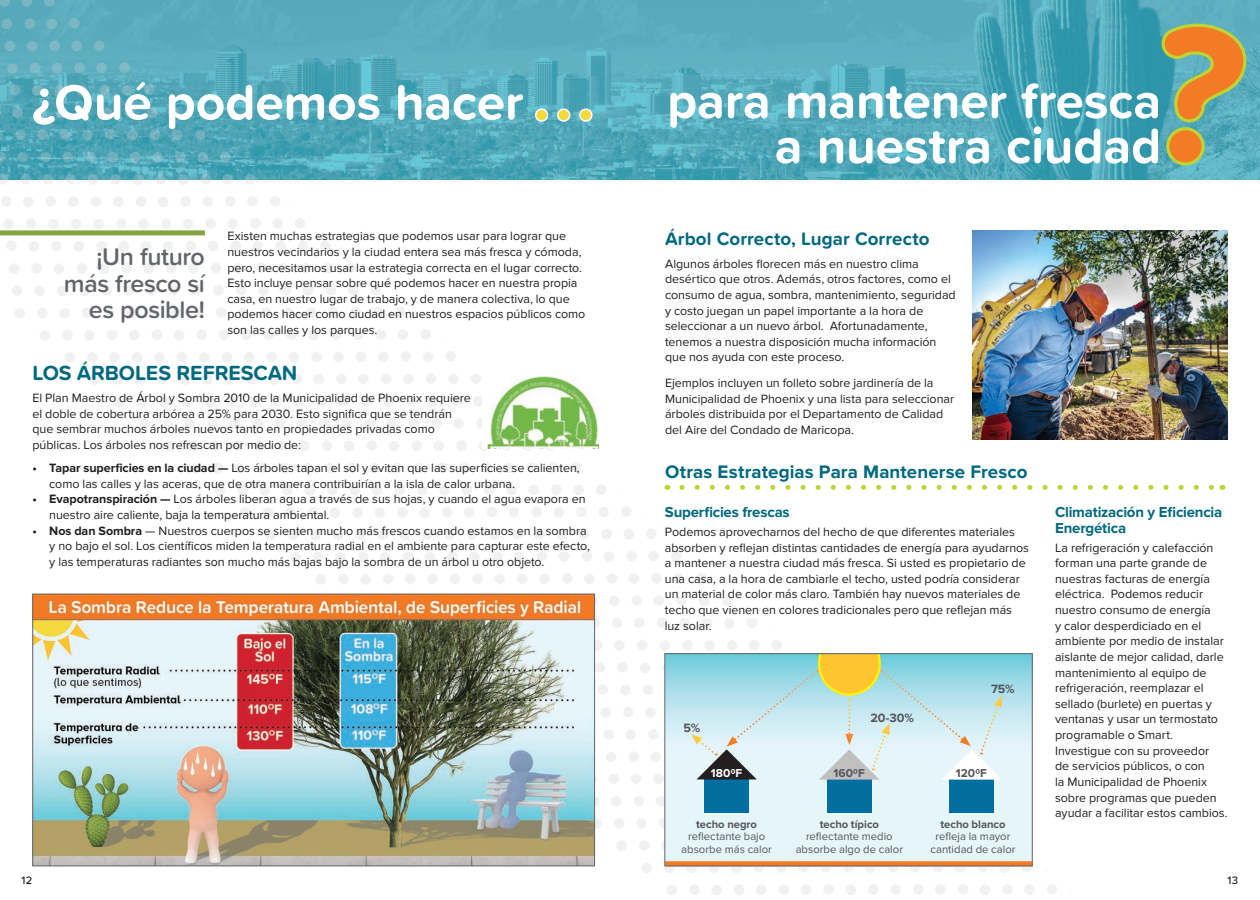
<style>
.page{position:relative;width:1260px;height:900px;background:#fff}
.page>*{position:absolute;margin:0;border:0;box-sizing:border-box;transform-origin:0 0}
.t1{font:700 51.25px/45px "Proxima Soft";color:#fff;text-align:right}
.t2{font:600 25px/26.2px "Proxima Soft";letter-spacing:-.015em;color:#62656a;text-align:right}
.t3{font:700 21.25px "Proxima Soft";letter-spacing:-.005em;color:#00687f}
.t4{font:700 18.75px "Proxima Nova";letter-spacing:.005em;color:#00687f}
.t5{font:700 18.75px "Proxima Soft";letter-spacing:.005em;color:#00687f}
.t6{font:700 15px/15.6px "Proxima Nova";letter-spacing:-.015em;color:#00687f}
.t7{font:12.5px/15.6px "Proxima Nova";letter-spacing:-.005em;color:#231f20}
.t8{font:700 12.5px "Proxima Nova";color:#54565a}
.t9{font:700 11.88px "Proxima Nova";color:#54565a}
.t10{font:700 11.88px "Proxima Nova";color:#fff}
.t11{font:11.25px/12.5px "Proxima Nova";color:#54565a;text-align:center}
.t12{font:700 11.25px "Proxima Nova";letter-spacing:-.005em;color:#54565a}
.t13{font:500 11.25px "Proxima Soft";color:#231f20}
.s1{font-size:52.5px}
.s2{font-weight:600;font-size:73.75px}
.s3{font-weight:700}
.s4{font-family:"Proxima Soft"}
</style>
<div class="page">
<img style="left:191px;top:0;width:1069px;height:180px">
<svg style="left:0;top:0;width:191px;height:15px;background:#5aabbb"></svg>
<svg style="left:0;top:15px;width:216px;height:23px;background:#5babbc"></svg>
<svg style="left:0;top:38px;width:241px;height:22px;background:#5dadbe"></svg>
<svg style="left:0;top:60px;width:267px;height:22px;background:#5daebe"></svg>
<svg style="left:0;top:82px;width:292px;height:23px;background:#54a9ba"></svg>
<svg style="left:0;top:105px;width:317px;height:22px;background:#50a6b7"></svg>
<svg style="left:0;top:127px;width:342px;height:22px;background:#4da4b5"></svg>
<svg style="left:0;top:149px;width:367px;height:22px;background:#50a9ba"></svg>
<svg style="left:0;top:171px;width:392px;height:14px"></svg>
<svg style="left:1px;top:196px;width:279px;height:11px"></svg>
<svg style="left:0;top:218px;width:305px;height:18px"></svg>
<svg style="left:21px;top:240px;width:309px;height:78px"></svg>
<svg style="left:23px;top:260px;width:23px;height:334px"></svg>
<svg style="left:46px;top:260px;width:310px;height:334px"></svg>
<svg style="left:48px;top:282px;width:23px;height:312px"></svg>
<svg style="left:71px;top:282px;width:310px;height:312px"></svg>
<svg style="left:74px;top:305px;width:22px;height:289px"></svg>
<svg style="left:96px;top:305px;width:309px;height:289px"></svg>
<svg style="left:99px;top:327px;width:22px;height:267px"></svg>
<svg style="left:121px;top:327px;width:310px;height:267px"></svg>
<svg style="left:124px;top:349px;width:22px;height:245px"></svg>
<svg style="left:146px;top:349px;width:310px;height:245px"></svg>
<svg style="left:149px;top:371px;width:22px;height:496px"></svg>
<svg style="left:171px;top:371px;width:310px;height:496px"></svg>
<svg style="left:174px;top:393px;width:22px;height:474px"></svg>
<svg style="left:196px;top:393px;width:286px;height:474px"></svg>
<svg style="left:199px;top:416px;width:22px;height:451px"></svg>
<svg style="left:221px;top:415px;width:261px;height:452px"></svg>
<svg style="left:224px;top:438px;width:23px;height:429px"></svg>
<svg style="left:247px;top:437px;width:307px;height:430px"></svg>
<svg style="left:272px;top:459px;width:309px;height:408px"></svg>
<svg style="left:296px;top:482px;width:447px;height:385px"></svg>
<svg style="left:322px;top:504px;width:421px;height:363px"></svg>
<svg style="left:347px;top:526px;width:396px;height:341px"></svg>
<svg style="left:372px;top:549px;width:371px;height:318px"></svg>
<svg style="left:397px;top:571px;width:346px;height:296px"></svg>
<svg style="left:422px;top:593px;width:321px;height:274px"></svg>
<svg style="left:447px;top:615px;width:310px;height:252px"></svg>
<svg style="left:472px;top:637px;width:310px;height:230px"></svg>
<svg style="left:572px;top:726px;width:92px;height:141px"></svg>
<svg style="left:598px;top:748px;width:66px;height:119px"></svg>
<svg style="left:600px;top:771px;width:23px;height:96px"></svg>
<svg style="left:623px;top:770px;width:41px;height:97px"></svg>
<svg style="left:625px;top:793px;width:22px;height:80px"></svg>
<svg style="left:647px;top:793px;width:17px;height:80px"></svg>
<svg style="left:650px;top:815px;width:407px;height:80px"></svg>
<img style="left:34px;top:596px;width:559px;height:268px">
<div style="left:32px;top:594px;width:563px;height:272px;border:1px solid #62656a"></div>
<div style="left:0;top:230px;width:205px;height:5px;background:#83a53f"></div>
<img style="left:972px;top:230px;width:256px;height:209px">
<img style="left:483px;top:376px;width:116px;height:73px">
<svg style="left:682px;top:485px;width:532px;height:5px"></svg>
<svg style="left:666px;top:655px;width:365px;height:206px;background:#dcf1f7"></svg>
<div style="left:827px;top:777px;width:45px;height:36px;background:#006e9f"></div>
<div style="left:949px;top:777px;width:45px;height:36px;background:#006e9f"></div>
<div style="left:704px;top:777px;width:45px;height:36px;background:#006e9f"></div>
<div style="left:665px;top:861px;width:368px;height:5px;background:#f47b25"></div>
<div style="left:664px;top:653px;width:369px;height:213px;border:1px solid #62656a"></div>
<svg style="left:691px;top:651px;width:311px;height:129px;background:#c1dedc"></svg>
<svg style="left:1144px;top:21px;width:104px;height:149px;background:#4fa8b9"></svg>
<h1 class="t1" style="left:32px;top:78px;width:564px"><span class="s1">¿</span>Qué podemos hacer <span class="s2">...</span></h1>
<p class="t7" style="left:227px;top:228px;width:360px">Existen muchas estrategias que podemos usar para lograr que nuestros vecindarios y la ciudad entera sea más fresca y cómoda, pero, necesitamos usar la estrategia correcta en el lugar correcto.<br>Esto incluye pensar sobre qué podemos hacer en nuestra propia casa, en nuestro lugar de trabajo, y de manera colectiva, lo que podemos hacer como ciudad en nuestros espacios públicos como son las calles y los parques.</p>
<h3 class="t3" style="left:32px;top:357px;width:267px">LOS ÁRBOLES REFRESCAN</h3>
<p class="t7" style="left:32px;top:390px;width:440px">El Plan Maestro de Árbol y Sombra 2010 de la Municipalidad de Phoenix requiere el doble de cobertura arbórea a 25% para 2030. Esto significa que se tendrán que sembrar muchos árboles nuevos tanto en propiedades privadas como públicas. Los árboles nos refrescan por medio de:</p>
<p class="t7" style="left:49px;top:460px;width:532px;text-indent:-17px"><span class="s3">• Tapar superficies en la ciudad —</span> Los árboles tapan el sol y evitan que las superficies se calienten, como las calles y las aceras, que de otra manera contribuirían a la isla de calor urbana.</p>
<p class="t7" style="left:49px;top:492px;width:538px;text-indent:-17px"><span class="s3">• Evapotranspiración —</span> Los árboles liberan agua a través de sus hojas, y cuando el agua evapora en nuestro aire caliente, baja la temperatura ambiental.</p>
<p class="t7" style="left:49px;top:523px;width:542px;text-indent:-17px"><span class="s3">• Nos dan Sombra</span> — Nuestros cuerpos se sienten mucho más frescos cuando estamos en la sombra y no bajo el sol. Los científicos miden la temperatura radial en el ambiente para capturar este efecto, y las temperaturas radiantes son mucho más bajas bajo la sombra de un árbol u otro objeto.</p>
<h2 class="t2" style="left:64px;top:243px;width:142px">¡Un futuro más fresco sí es posible!</h2>
<h1 class="t1" style="left:667px;top:77px;width:496px">para mantener fresca a nuestra ciudad</h1>
<h3 class="t5" style="left:665px;top:225px;width:266px">Árbol Correcto, Lugar Correcto</h3>
<p class="t7" style="left:665px;top:256px;width:292px">Algunos árboles florecen más en nuestro clima desértico que otros. Además, otros factores, como el consumo de agua, sombra, mantenimiento, seguridad y costo juegan un papel importante a la hora de seleccionar a un nuevo árbol. Afortunadamente, tenemos a nuestra disposición mucha información que nos ayuda con este proceso.</p>
<p class="t7" style="left:665px;top:375px;width:291px">Ejemplos incluyen un folleto sobre jardinería de la Municipalidad de Phoenix y una lista para seleccionar árboles distribuida por el Departamento de Calidad del Aire del Condado de Maricopa.</p>
<h3 class="t4" style="left:665px;top:461px;width:364px">Otras Estrategias Para Mantenerse Fresco</h3>
<p class="t6" style="left:665px;top:505px;width:126px">Superficies frescas</p>
<p class="t7" style="left:665px;top:524px;width:366px">Podemos aprovecharnos del hecho de que diferentes materiales absorben y reflejan distintas cantidades de energía para ayudarnos a mantener a nuestra ciudad más fresca. Si usted es propietario de una casa, a la hora de cambiarle el techo, usted podría considerar un material de color más claro. También hay nuevos materiales de techo que vienen en colores tradicionales pero que reflejan más luz solar.</p>
<p class="t8" style="left:684px;top:721px;width:18px">5%</p>
<p class="t8" style="left:870px;top:711px;width:45px">20-30%</p>
<p class="t8" style="left:991px;top:682px;width:25px">75%</p>
<p class="t10" style="left:711px;top:767px;width:33px">180<span class="s4">0</span>F</p>
<p class="t9" style="left:834px;top:767px;width:33px">160<span class="s4">0</span>F</p>
<p class="t9" style="left:956px;top:767px;width:33px">120<span class="s4">0</span>F</p>
<p class="t12" style="left:696px;top:817px;width:62px">techo negro</p>
<p class="t11" style="left:681px;top:830px;width:92px">reflectante bajo absorbe más calor</p>
<p class="t12" style="left:820px;top:817px;width:61px">techo típico</p>
<p class="t11" style="left:796px;top:830px;width:109px">reflectante medio absorbe algo de calor</p>
<p class="t12" style="left:940px;top:817px;width:67px">techo blanco</p>
<p class="t11" style="left:930px;top:830px;width:87px">refleja la mayor cantidad de calor</p>
<p class="t6" style="left:1055px;top:505px;width:169px">Climatización y Eficiencia<br>Energética</p>
<p class="t7" style="left:1055px;top:540px;width:174px">La refrigeración y calefacción forman una parte grande de nuestras facturas de energía eléctrica. Podemos reducir nuestro consumo de energía<br>y calor desperdiciado en el ambiente por medio de instalar aislante de mejor calidad, darle mantenimiento al equipo de refrigeración, reemplazar el sellado (burlete) en puertas y ventanas y usar un termostato programable o Smart.<br>Investigue con su proveedor<br>de servicios públicos, o con<br>la Municipalidad de Phoenix sobre programas que pueden ayudar a facilitar estos cambios.</p>
<p class="t13" style="left:22px;top:872px;width:12px">12</p>
<p class="t13" style="left:1228px;top:872px;width:12px">13</p>
</div>
